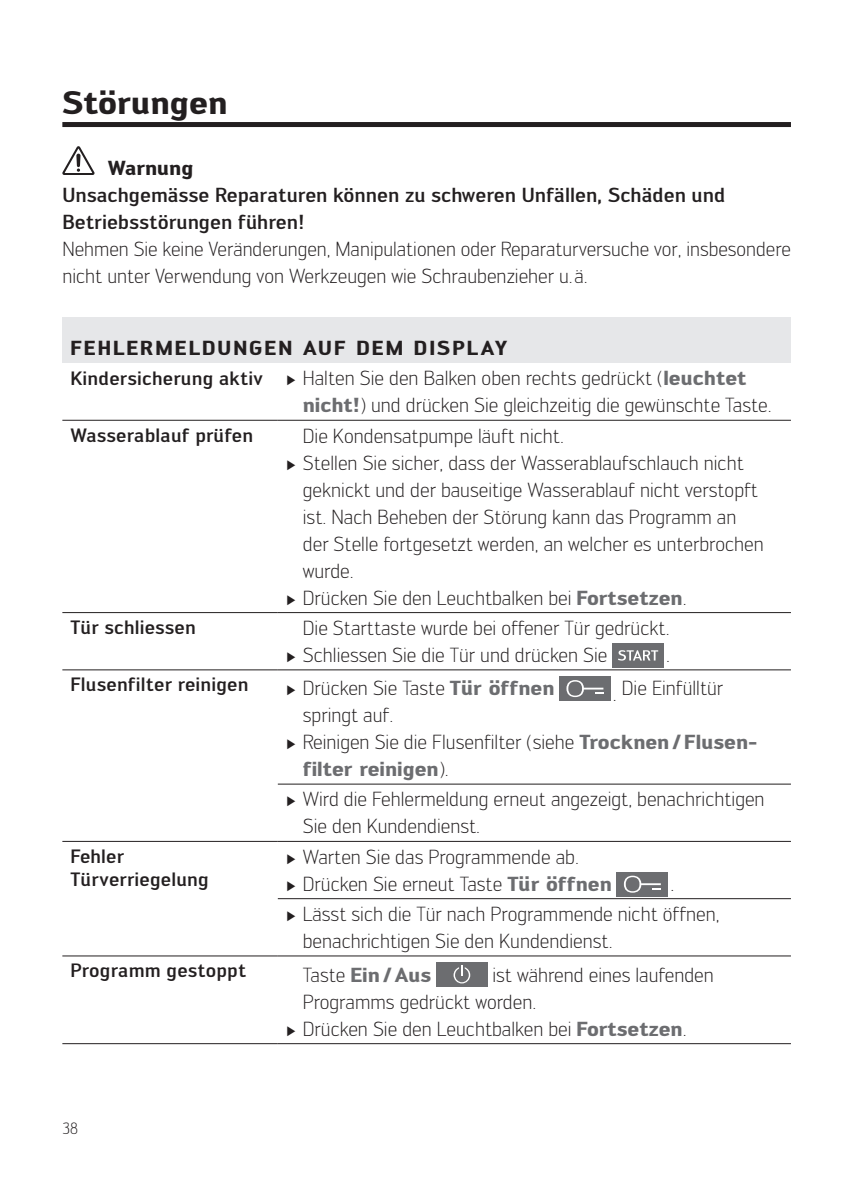
<style>
.page{position:relative;width:842px;height:1191px;background:#fff}
.page>*{position:absolute;margin:0;border:0;box-sizing:border-box;transform-origin:0 0}
.t1{font:700 32px "Engel";color:#231f20}
.t2{font:300 20px/27px "Engel";color:#231f20}
.t3{font:500 20px/27px "Engel";color:#231f20}
.t4{font:700 20px "Engel";color:#6c6d70}
.t5{font:700 20px "Engel";color:#231f20}
.t6{font:500 19px/23px "Engel";letter-spacing:.01em;color:#231f20}
.t7{font:300 16px "Engel";color:#231f20}
.s1{font-weight:700}
.s2{font-weight:500;font-size:19px}
.s3{font-family:"Century";font-weight:400;font-size:14px}
.s4{font-weight:700;color:#6c6d70}
.s5{font-weight:300;color:#231f20}
</style>
<div class="page">
<div style="left:62px;top:122px;width:729px;height:5px;background:#231f20"></div>
<svg style="left:62px;top:146px;width:33px;height:28px"></svg>
<div style="left:76px;top:154px;width:5px;height:13px;background:#231f20;border-radius:2px"></div>
<div style="left:62px;top:317px;width:729px;height:46px;background:#e6e7e9"></div>
<svg style="left:278px;top:613px;width:513px;height:374px"></svg>
<hr style="left:62px;top:420px;width:216px;height:1px;background:#231f20">
<hr style="left:278px;top:420px;width:513px;height:1px;background:#231f20">
<hr style="left:62px;top:612px;width:216px;height:1px;background:#231f20">
<hr style="left:278px;top:612px;width:513px;height:1px;background:#231f20">
<hr style="left:62px;top:669px;width:216px;height:1px;background:#231f20">
<hr style="left:278px;top:783px;width:513px;height:1px;background:#231f20">
<hr style="left:278px;top:841px;width:513px;height:1px;background:#231f20">
<hr style="left:278px;top:898px;width:513px;height:1px;background:#231f20">
<hr style="left:62px;top:1043px;width:216px;height:1px;background:#231f20">
<hr style="left:62px;top:841px;width:216px;height:1px;background:#231f20">
<hr style="left:62px;top:955px;width:216px;height:1px;background:#231f20">
<hr style="left:278px;top:955px;width:513px;height:1px;background:#231f20">
<hr style="left:278px;top:1043px;width:513px;height:1px;background:#231f20">
<hr style="left:278px;top:669px;width:513px;height:1px;background:#231f20">
<div style="left:612px;top:643px;width:52px;height:25px;background:#6c6d70"></div>
<svg style="left:618px;top:650px;width:40px;height:10px"></svg>
<div style="left:559px;top:676px;width:51px;height:25px;background:#6c6d70"></div>
<svg style="left:566px;top:680px;width:37px;height:17px"></svg>
<div style="left:617px;top:871px;width:51px;height:25px;background:#6c6d70"></div>
<svg style="left:624px;top:875px;width:37px;height:17px"></svg>
<div style="left:436px;top:962px;width:51px;height:25px;background:#6c6d70"></div>
<svg style="left:453px;top:965px;width:17px;height:18px"></svg>
<h1 class="t1" style="left:62px;top:83px;width:166px">Störungen</h1>
<p class="t5" style="left:108px;top:155px;width:87px">Warnung</p>
<p class="t3" style="left:62px;top:181px;width:664px">Unsach gemässe Reparaturen können zu schweren Unfällen, Schäden und<br>Betriebs störungen führen!</p>
<p class="t2" style="left:62px;top:235px;width:730px">Nehmen Sie keine Veränderungen, Manipulationen oder Reparaturversuche vor, insbesondere nicht unter Verwendung von Werk zeugen wie Schraubenzieher u. ä.</p>
<p class="t2" style="left:70px;top:333px;width:678px;line-height:30.2px"><span class="s1">FEHLERMELDUNGEN AUF DEM DISPLAY<br></span><span class="s2">Kindersicherung aktiv</span> <span class="s3">►</span> Halten Sie den Balken oben rechts gedrückt (<span class="s4">leuchtet</span></p>
<p class="t2" style="left:303px;top:392px;width:470px"><span class="s4">nicht!</span>) und drücken Sie gleichzeitig die gewünschte Taste.</p>
<p class="t6" style="left:70px;top:423px;width:184px">Wasserablauf prüfen</p>
<p class="t2" style="left:303px;top:422px;width:263px">Die Kondensatpumpe läuft nicht.</p>
<p class="t2" style="left:286px;top:449px;width:459px"><span class="s3">►</span> Stellen Sie sicher, dass der Wasserablaufschlauch nicht</p>
<p class="t2" style="left:303px;top:476px;width:457px">geknickt und der bauseitige Wasserablauf nicht verstopft</p>
<p class="t2" style="left:303px;top:503px;width:435px">ist. Nach Beheben der Störung kann das Programm an</p>
<p class="t2" style="left:303px;top:530px;width:462px">der Stelle fortgesetzt werden, an welcher es unterbrochen</p>
<p class="t2" style="left:303px;top:557px;width:52px">wurde.</p>
<p class="t2" style="left:286px;top:584px;width:402px"><span class="s3">►</span> Drücken Sie den Leucht balken bei <span class="s4">Fortsetzen</span>.</p>
<p class="t6" style="left:70px;top:616px;width:127px">Tür schliessen</p>
<p class="t2" style="left:286px;top:614px;width:385px;text-indent:17px">Die Starttaste wurde bei offener Tür gedrückt. <span class="s3">►</span> Schliessen Sie die Tür und drücken Sie</p>
<p class="t2" style="left:666px;top:641px;width:5px">.</p>
<p class="t6" style="left:70px;top:673px;width:180px">Flusenfilter reinigen</p>
<p class="t2" style="left:286px;top:674px;width:270px"><span class="s3">►</span> Drücken Sie Taste <span class="s4">Tür öffnen</span></p>
<p class="t2" style="left:613px;top:674px;width:112px">. Die Einfülltür</p>
<p class="t2" style="left:303px;top:701px;width:92px">springt auf.</p>
<p class="t2" style="left:286px;top:728px;width:473px"><span class="s3">►</span> Reinigen Sie die Flusenfilter (siehe <span class="s4">Trocknen / Flusen-</span></p>
<p class="t4" style="left:303px;top:757px;width:148px">filter reinigen<span class="s5">).</span></p>
<p class="t2" style="left:303px;top:786px;width:463px;text-indent:-17px"><span class="s3">►</span> Wird die Fehlermeldung erneut angezeigt, benachrichtigen<br>Sie den Kundendienst.</p>
<p class="t6" style="left:70px;top:844px;width:140px">Fehler<br>Türverriegelung</p>
<p class="t2" style="left:286px;top:843px;width:327px"><span class="s3">►</span> Warten Sie das Programmende ab.<br><span class="s3">►</span> Drücken Sie erneut Taste <span class="s4">Tür öffnen</span></p>
<p class="t2" style="left:286px;top:868px;width:435px;line-height:30.2px;text-indent:385px">.<br><span class="s3">►</span> Lässt sich die Tür nach Programmende nicht öffnen,</p>
<p class="t2" style="left:303px;top:927px;width:311px">benachrichtigen Sie den Kundendienst.</p>
<p class="t6" style="left:70px;top:959px;width:177px">Programm gestoppt</p>
<p class="t4" style="left:303px;top:962px;width:130px"><span class="s5">Taste</span> Ein / Aus</p>
<p class="t2" style="left:492px;top:961px;width:223px">ist während eines laufenden</p>
<p class="t2" style="left:303px;top:988px;width:235px">Programms gedrückt worden.</p>
<p class="t2" style="left:286px;top:1015px;width:402px"><span class="s3">►</span> Drücken Sie den Leucht balken bei <span class="s4">Fortsetzen</span>.</p>
<p class="t7" style="left:62px;top:1119px;width:17px">38</p>
</div>
